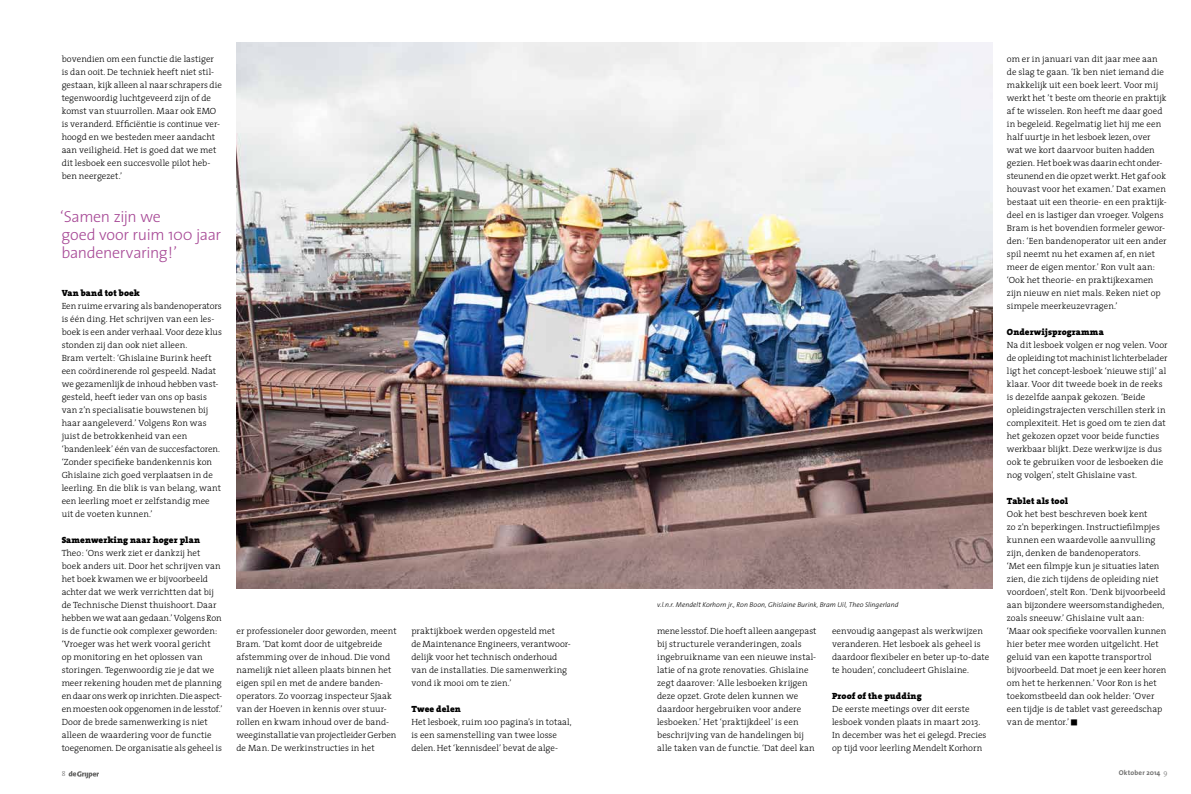
<style>
.page{position:relative;width:1191px;height:794px;background:#fff}
.page>*{position:absolute;margin:0;border:0;box-sizing:border-box;transform-origin:0 0}
.t1{font:300 16px/18px "The Sans";letter-spacing:-.02em;color:#a84b97}
.t2{font:300 9px/13px "The Serif";letter-spacing:.005em;color:#000}
.t3{font:900 9px "The Serif";letter-spacing:.01em;color:#000}
.t4{font:italic 300 7px "The Sans";letter-spacing:.005em;color:#000}
.t5{font:700 7px "The Sans";letter-spacing:.015em;color:#6f6f6e}
.t6{font:300 7px "The Sans";color:#6f6f6e}
.s1{font-weight:300}
</style>
<div class="page">
<svg style="left:69px;top:771px;width:30px;height:7px"></svg>
<img style="left:236px;top:43px;width:756px;height:546px">
<p class="t2" style="left:62px;top:52px;width:162px">bovendien om een functie die lastiger is dan ooit. De techniek heeft niet stil&shy;gestaan, kijk alleen al naar schrapers die tegenwoordig luchtgeveerd zijn of de komst van stuurrollen. Maar ook EMO is veranderd. Efficiëntie is continue ver&shy;hoogd en we besteden meer aandacht aan veiligheid. Het is goed dat we met dit lesboek een succesvolle pilot heb&shy;ben neergezet.’</p>
<h1 class="t1" style="left:60px;top:207px;width:162px">‘Samen zijn we<br>goed voor ruim 100 jaar bandenervaring!’</h1>
<p class="t3" style="left:62px;top:285px;width:80px">Van band tot boek</p>
<p class="t2" style="left:62px;top:299px;width:162px">Een ruime ervaring als bandenoperators is één ding. Het schrijven van een les&shy;boek is een ander verhaal. Voor deze klus stonden zij dan ook niet alleen.<br>Bram vertelt: ‘Ghislaine Burink heeft een coördinerende rol gespeeld. Nadat we gezamenlijk de inhoud hebben vast&shy;gesteld, heeft ieder van ons op basis van z’n specialisatie bouwstenen bij haar aangeleverd.’ Volgens Ron was juist de betrokkenheid van een ‘bandenleek’ één van de succesfactoren. ‘Zonder specifieke bandenkennis kon Ghislaine zich goed verplaatsen in de leerling. En die blik is van belang, want een leerling moet er zelfstandig mee uit de voeten kunnen.’</p>
<p class="t3" style="left:62px;top:532px;width:140px">Samenwerking naar hoger plan</p>
<p class="t2" style="left:62px;top:546px;width:162px">Theo: ‘Ons werk ziet er dankzij het<br>boek anders uit. Door het schrijven van het boek kwamen we er bijvoorbeeld achter dat we werk verrichtten dat bij de Technische Dienst thuishoort. Daar hebben we wat aan gedaan.’ Volgens Ron is de functie ook complexer geworden: ‘Vroeger was het werk vooral gericht op monitoring en het oplossen van storingen. Tegenwoordig zie je dat we meer rekening houden met de planning en daar ons werk op inrichten. Die aspect&shy;en moesten ook opgenomen in de lesstof.’ Door de brede samenwerking is niet alleen de waardering voor de functie toegenomen. De organisatie als geheel is</p>
<p class="t2" style="left:236px;top:624px;width:162px">er professioneler door geworden, meent Bram. ‘Dat komt door de uitgebreide afstemming over de inhoud. Die vond namelijk niet alleen plaats binnen het eigen spil en met de andere banden&shy;operators. Zo voorzag inspecteur Sjaak van der Hoeven in kennis over stuur&shy;rollen en kwam inhoud over de band&shy;weeginstallatie van projectleider Gerben de Man. De werkinstructies in het</p>
<p class="t2" style="left:411px;top:624px;width:161px">praktijkboek werden opgesteld met<br>de Maintenance Engineers, verantwoor&shy;delijk voor het technisch onderhoud van de installaties. Die samenwerking vond ik mooi om te zien.’</p>
<p class="t3" style="left:411px;top:701px;width:51px">Twee delen</p>
<p class="t2" style="left:411px;top:715px;width:162px">Het lesboek, ruim 100 pagina’s in totaal, is een samenstelling van twee losse delen. Het ‘kennisdeel’ bevat de alge-</p>
<p class="t4" style="left:657px;top:599px;width:243px">v.l.n.r. Mendelt Korhorn jr., Ron Boon, Ghislaine Burink, Bram Uil, Theo Slingerland</p>
<p class="t2" style="left:657px;top:624px;width:161px">mene lesstof. Die hoeft alleen aangepast bij structurele veranderingen, zoals ingebruikname van een nieuwe instal&shy;latie of na grote renovaties. Ghislaine zegt daarover: ‘Alle lesboeken krijgen deze opzet. Grote delen kunnen we daardoor hergebruiken voor andere lesboeken.’ Het ‘praktijkdeel’ is een beschrijving van de handelingen bij alle taken van de functie. ‘Dat deel kan</p>
<p class="t2" style="left:832px;top:624px;width:159px">eenvoudig aangepast als werkwijzen veranderen. Het lesboek als geheel is daardoor flexibeler en beter up-to-date te houden’, concludeert Ghislaine.</p>
<p class="t3" style="left:832px;top:688px;width:91px">Proof of the pudding</p>
<p class="t2" style="left:832px;top:702px;width:156px">De eerste meetings over dit eerste lesboek vonden plaats in maart 2013.<br>In december was het ei gelegd. Precies op tijd voor leerling Mendelt Korhorn</p>
<p class="t2" style="left:1007px;top:52px;width:161px">om er in januari van dit jaar mee aan de slag te gaan. ‘Ik ben niet iemand die makkelijk uit een boek leert. Voor mij werkt het ’t beste om theorie en praktijk af te wisselen. Ron heeft me daar goed in begeleid. Regelmatig liet hij me een half uurtje in het lesboek lezen, over wat we kort daarvoor buiten hadden gezien. Het boek was daarin echt onder&shy;steunend en die opzet werkt. Het gaf ook houvast voor het examen.’ Dat examen bestaat uit een theorie- en een praktijk&shy;deel en is lastiger dan vroeger. Volgens Bram is het bovendien formeler gewor&shy;den: ‘Een bandenoperator uit een ander spil neemt nu het examen af, en niet meer de eigen mentor.’ Ron vult aan: ‘Ook het theorie- en praktijkexamen zijn nieuw en niet mals. Reken niet op simpele meerkeuzevragen.’</p>
<p class="t3" style="left:1007px;top:324px;width:98px">Onderwijsprogramma</p>
<p class="t2" style="left:1007px;top:338px;width:162px">Na dit lesboek volgen er nog velen. Voor de opleiding tot machinist lichterbelader ligt het concept-lesboek ‘nieuwe stijl’ al klaar. Voor dit tweede boek in de reeks is dezelfde aanpak gekozen. ‘Beide opleidingstrajecten verschillen sterk in complexiteit. Het is goed om te zien dat het gekozen opzet voor beide functies werkbaar blijkt. Deze werkwijze is dus ook te gebruiken voor de lesboeken die nog volgen’, stelt Ghislaine vast.</p>
<p class="t3" style="left:1007px;top:493px;width:63px">Tablet als tool</p>
<p class="t2" style="left:1007px;top:507px;width:161px">Ook het best beschreven boek kent<br>zo z’n beperkingen. Instructiefilmpjes kunnen een waardevolle aanvulling zijn, denken de bandenoperators.<br>‘Met een filmpje kun je situaties laten zien, die zich tijdens de opleiding niet voordoen’, stelt Ron. ‘Denk bijvoorbeeld aan bijzondere weersomstandigheden, zoals sneeuw.’ Ghislaine vult aan: ‘Maar ook specifieke voorvallen kunnen hier beter mee worden uitgelicht. Het geluid van een kapotte transportrol bijvoorbeeld. Dat moet je een keer horen om het te herkennen.’ Voor Ron is het toekomstbeeld dan ook helder: ‘Over een tijdje is de tablet vast gereedschap van de mentor.’</p>
<p class="t6" style="left:62px;top:768px;width:5px">8</p>
<p class="t5" style="left:1119px;top:767px;width:50px">Oktober 2014 <span class="s1">9</span></p>
</div>
